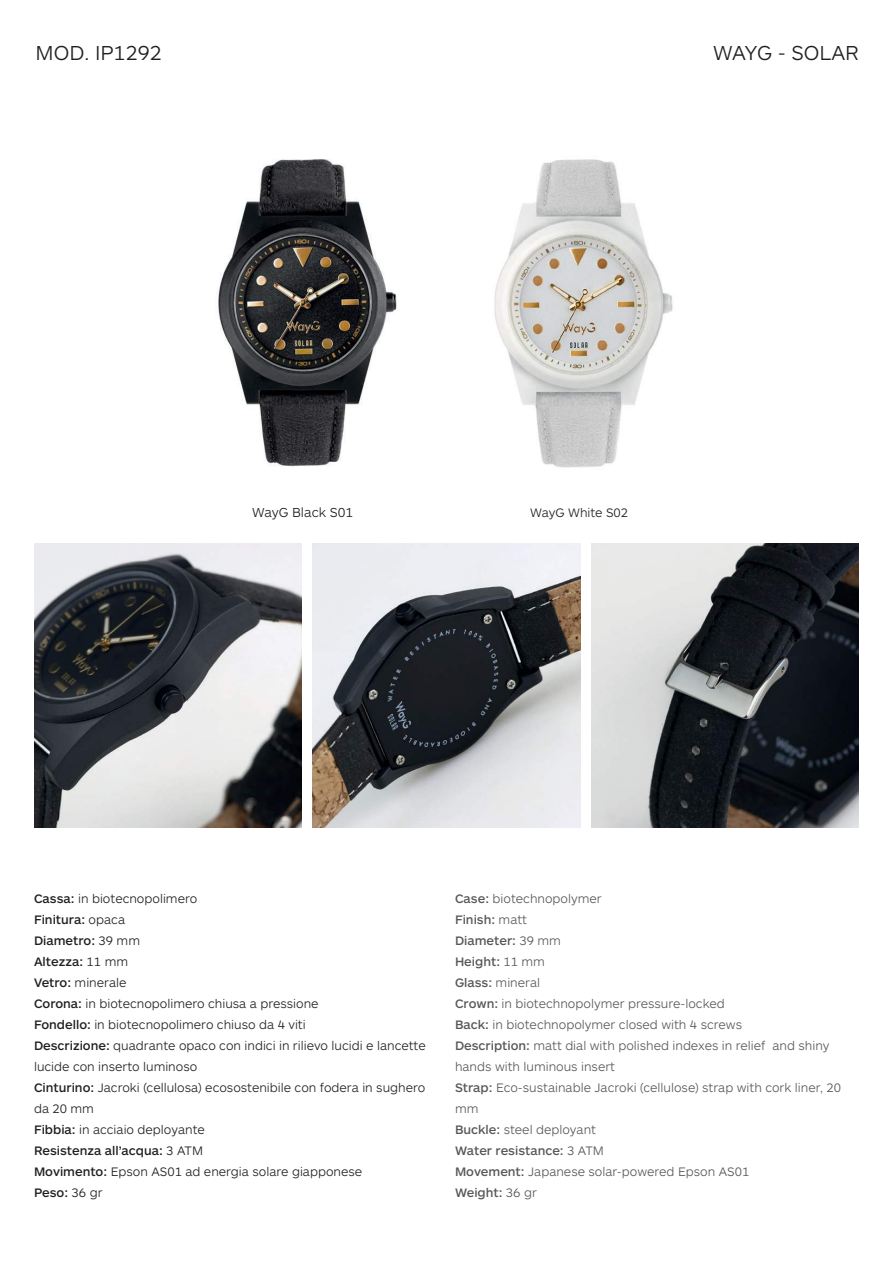
<style>
.page{position:relative;width:893px;height:1263px;background:#fff}
.page>*{position:absolute;margin:0;border:0;box-sizing:border-box;transform-origin:0 0}
.t1{font:300 21px "ARS Maquette Pro";color:#221f1f}
.t2{font:300 13.5px "ARS Maquette Pro";color:#221f1f}
.t3{font:300 12.75px/21px "ARS Maquette Pro";color:#221f1f}
.t4{font:300 12.75px/21px "ARS Maquette Pro";color:#57585a}
.s1{font-weight:500}
</style>
<div class="page">
<img style="left:218px;top:159px;width:179px;height:308px">
<img style="left:494px;top:159px;width:179px;height:309px">
<img style="left:34px;top:544px;width:268px;height:283px">
<img style="left:313px;top:544px;width:267px;height:283px">
<img style="left:591px;top:544px;width:268px;height:283px">
<h1 class="t1" style="left:36px;top:45px;width:128px">MOD. IP1292</h1>
<h1 class="t1" style="left:713px;top:45px;width:147px">WAYG - SOLAR</h1>
<p class="t2" style="left:252px;top:507px;width:103px">WayG Black S01</p>
<p class="t3" style="left:530px;top:503px;width:100px">WayG White S02</p>
<p class="t3" style="left:34px;top:889px;width:393px"><span class="s1">Cassa:</span> in biotecnopolimero<br><span class="s1">Finitura:</span> opaca<br><span class="s1">Diametro:</span> 39 mm<br><span class="s1">Altezza:</span> 11 mm<br><span class="s1">Vetro:</span> minerale<br><span class="s1">Corona:</span> in biotecnopolimero chiusa a pressione<br><span class="s1">Fondello:</span> in biotecnopolimero chiuso da 4 viti<br><span class="s1">Descrizione:</span> quadrante opaco con indici in rilievo lucidi e lancette lucide con inserto luminoso<br><span class="s1">Cinturino:</span> Jacroki (cellulosa) ecosostenibile con fodera in sughero da 20 mm<br><span class="s1">Fibbia:</span> in acciaio deployante<br><span class="s1">Resistenza allíacqua:</span> 3 ATM<br><span class="s1">Movimento:</span> Epson AS01 ad energia solare giapponese<br><span class="s1">Peso:</span> 36 gr</p>
<p class="t4" style="left:455px;top:889px;width:388px"><span class="s1">Case:</span> biotechnopolymer<br><span class="s1">Finish:</span> matt<br><span class="s1">Diameter:</span> 39 mm<br><span class="s1">Height:</span> 11 mm<br><span class="s1">Glass:</span> mineral<br><span class="s1">Crown:</span> in biotechnopolymer pressure-locked<br><span class="s1">Back:</span> in biotechnopolymer closed with 4 screws<br><span class="s1">Description:</span> matt dial with polished indexes in relief and shiny hands with luminous insert<br><span class="s1">Strap:</span> Eco-sustainable Jacroki (cellulose) strap with cork liner, 20 mm<br><span class="s1">Buckle:</span> steel deployant<br><span class="s1">Water resistance:</span> 3 ATM<br><span class="s1">Movement:</span> Japanese solar-powered Epson AS01<br><span class="s1">Weight:</span> 36 gr</p>
</div>
